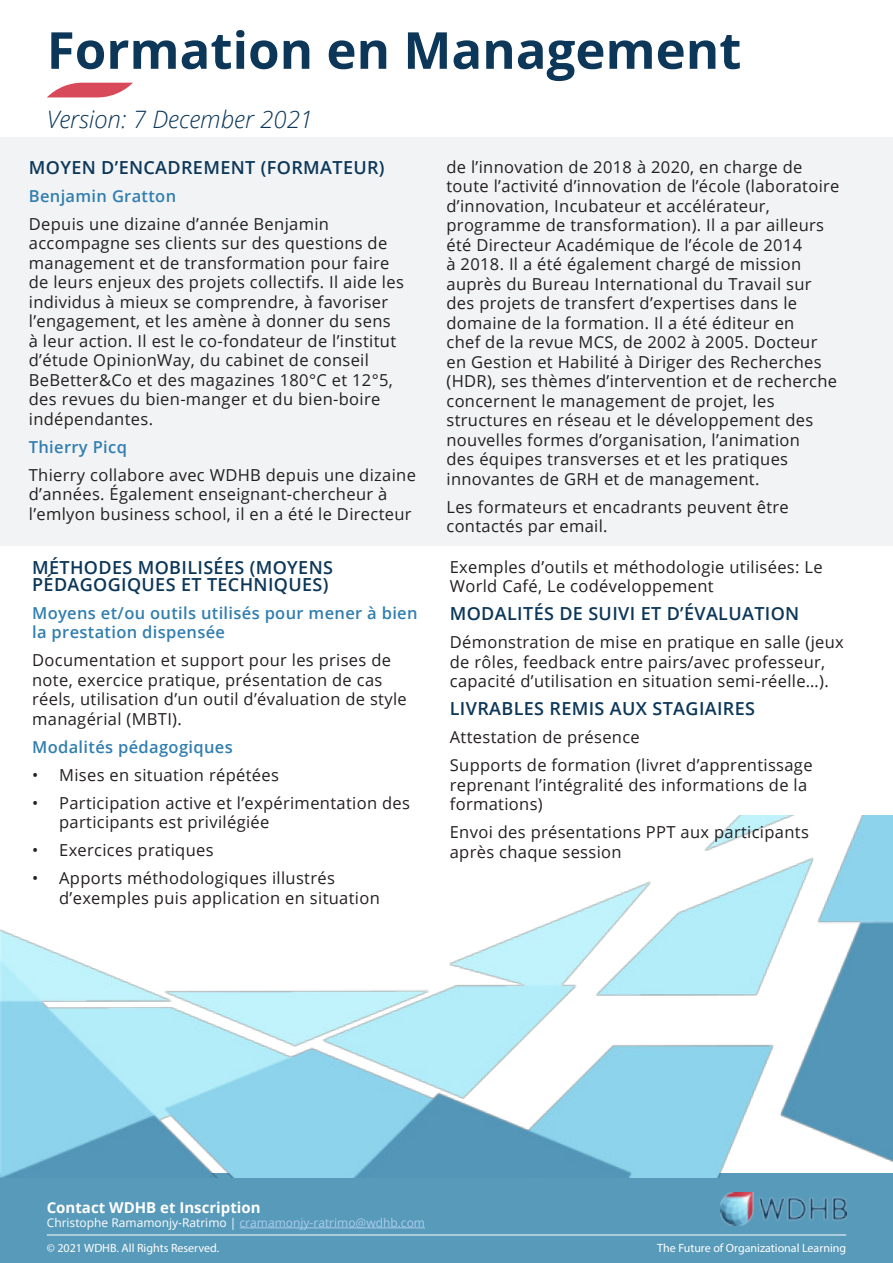
<style>
.page{position:relative;width:893px;height:1263px;background:#fff}
.page>*{position:absolute;margin:0;border:0;box-sizing:border-box;transform-origin:0 0}
.t1{font:700 51px "Open Sans";color:#0c3759}
.t2{font:italic 300 24px "Open Sans";color:#0c3759}
.t3{font:600 18px/16.5px "Open Sans";letter-spacing:.02em;color:#0c3759}
.t4{font:16.5px/19.5px "Open Sans";letter-spacing:.02em;color:#231f20}
.t5{font:600 16.5px/19.5px "Open Sans";letter-spacing:.02em;color:#317eb0}
.t6{font:700 15px "Open Sans";color:#fff}
.t7{font:12px "Myriad Pro";color:#fff}
.t8{font:12px "Open Sans";color:#fff}
.s1{color:#accdeb}
</style>
<div class="page">
<svg style="left:47px;top:83px;width:86px;height:14px"></svg>
<div style="left:0;top:137px;width:893px;height:408px;background:#f2f3f4"></div>
<div style="left:0;top:1174px;width:893px;height:89px;background:#589aba"></div>
<hr style="left:47px;top:1234px;width:799px;height:1px;background:#fff">
<img style="left:720px;top:1192px;width:126px;height:33px">
<hr style="left:240px;top:1227px;width:185px;height:1px;background:#accdeb">
<img style="left:0;top:815px;width:893px;height:363px">
<h1 class="t1" style="left:47px;top:30px;width:696px">Formation en Management</h1>
<h2 class="t2" style="left:47px;top:106px;width:268px">Version: 7 December 2021</h2>
<p class="t3" style="left:29px;top:161px;width:357px">MOYEN D’ENCADREMENT (FORMATEUR)</p>
<p class="t5" style="left:29px;top:188px;width:149px">Benjamin Gratton</p>
<p class="t4" style="left:29px;top:216px;width:377px">Depuis une dizaine d’année Benjamin accompagne ses clients sur des questions de management et de transformation pour faire de leurs enjeux des projets collectifs. Il aide les individus à mieux se comprendre, à favoriser l’engagement, et les amène à donner du sens à leur action. Il est le co-fondateur de l’institut d’étude OpinionWay, du cabinet de conseil BeBetter&amp;Co et des magazines 180°C et 12°5, des revues du bien-manger et du bien-boire indépendantes.</p>
<p class="t5" style="left:29px;top:439px;width:100px">Thierry Picq</p>
<p class="t4" style="left:29px;top:467px;width:389px">Thierry collabore avec WDHB depuis une dizaine d’années. Également enseignant-chercheur à l’emlyon business school, il en a été le Directeur</p>
<p class="t4" style="left:446px;top:159px;width:395px">de l’innovation de 2018 à 2020, en charge de toute l’activité d’innovation de l’école (laboratoire d’innovation, Incubateur et accélérateur, programme de transformation). Il a par ailleurs été Directeur Académique de l’école de 2014<br>à 2018. Il a été également chargé de mission auprès du Bureau International du Travail sur des projets de transfert d’expertises dans le domaine de la formation. Il a été éditeur en<br>chef de la revue MCS, de 2002 à 2005. Docteur en Gestion et Habilité à Diriger des Recherches (HDR), ses thèmes d’intervention et de recherche concernent le management de projet, les structures en réseau et le développement des nouvelles formes d’organisation, l’animation<br>des équipes transverses et et les pratiques innovantes de GRH et de management.</p>
<p class="t4" style="left:446px;top:499px;width:344px">Les formateurs et encadrants peuvent être contactés par email.</p>
<p class="t3" style="left:32px;top:561px;width:302px">MÉTHODES MOBILISÉES (MOYENS<br>PÉDAGOGIQUES ET TECHNIQUES)</p>
<p class="t5" style="left:32px;top:604px;width:387px">Moyens et/ou outils utilisés pour mener à bien la prestation dispensée</p>
<p class="t4" style="left:32px;top:652px;width:376px">Documentation et support pour les prises de note, exercice pratique, présentation de cas réels, utilisation d’un outil d’évaluation de style managérial (MBTI).</p>
<p class="t5" style="left:32px;top:738px;width:202px">Modalités pédagogiques</p>
<p class="t4" style="left:32px;top:766px;width:248px">• Mises en situation répétées</p>
<p class="t4" style="left:59px;top:794px;width:352px;text-indent:-27px">• Participation active et l’expérimentation des participants est privilégiée</p>
<p class="t4" style="left:32px;top:842px;width:183px">• Exercices pratiques</p>
<p class="t4" style="left:59px;top:870px;width:322px;text-indent:-27px">• Apports méthodologiques illustrés d’exemples puis application en situation</p>
<p class="t4" style="left:450px;top:559px;width:374px">Exemples d’outils et méthodologie utilisées: Le<br>World Café, Le codéveloppement</p>
<p class="t3" style="left:450px;top:607px;width:351px">MODALITÉS DE SUIVI ET D’ÉVALUATION</p>
<p class="t4" style="left:450px;top:634px;width:396px">Démonstration de mise en pratique en salle (jeux de rôles, feedback entre pairs/avec professeur, capacité d’utilisation en situation semi-réelle…).</p>
<p class="t3" style="left:450px;top:702px;width:307px">LIVRABLES REMIS AUX STAGIAIRES</p>
<p class="t4" style="left:450px;top:725px;width:364px;line-height:28px">Attestation de présence<br>Supports de formation (livret d’apprentissage</p>
<p class="t4" style="left:450px;top:777px;width:359px">reprenant l’intégralité des informations de la formations)</p>
<p class="t4" style="left:450px;top:824px;width:361px">Envoi des présentations PPT aux participants après chaque session</p>
<p class="t6" style="left:47px;top:1201px;width:215px">Contact WDHB et Inscription</p>
<p class="t8" style="left:47px;top:1218px;width:380px">Christophe Ramamonjy-Ratrimo | <span class="s1">cramamonjy-ratrimo@wdhb.com</span></p>
<p class="t7" style="left:47px;top:1244px;width:174px">© 2021 WDHB. All Rights Reserved.</p>
<p class="t7" style="left:657px;top:1244px;width:190px">The Future of Organizational Learning</p>
</div>
